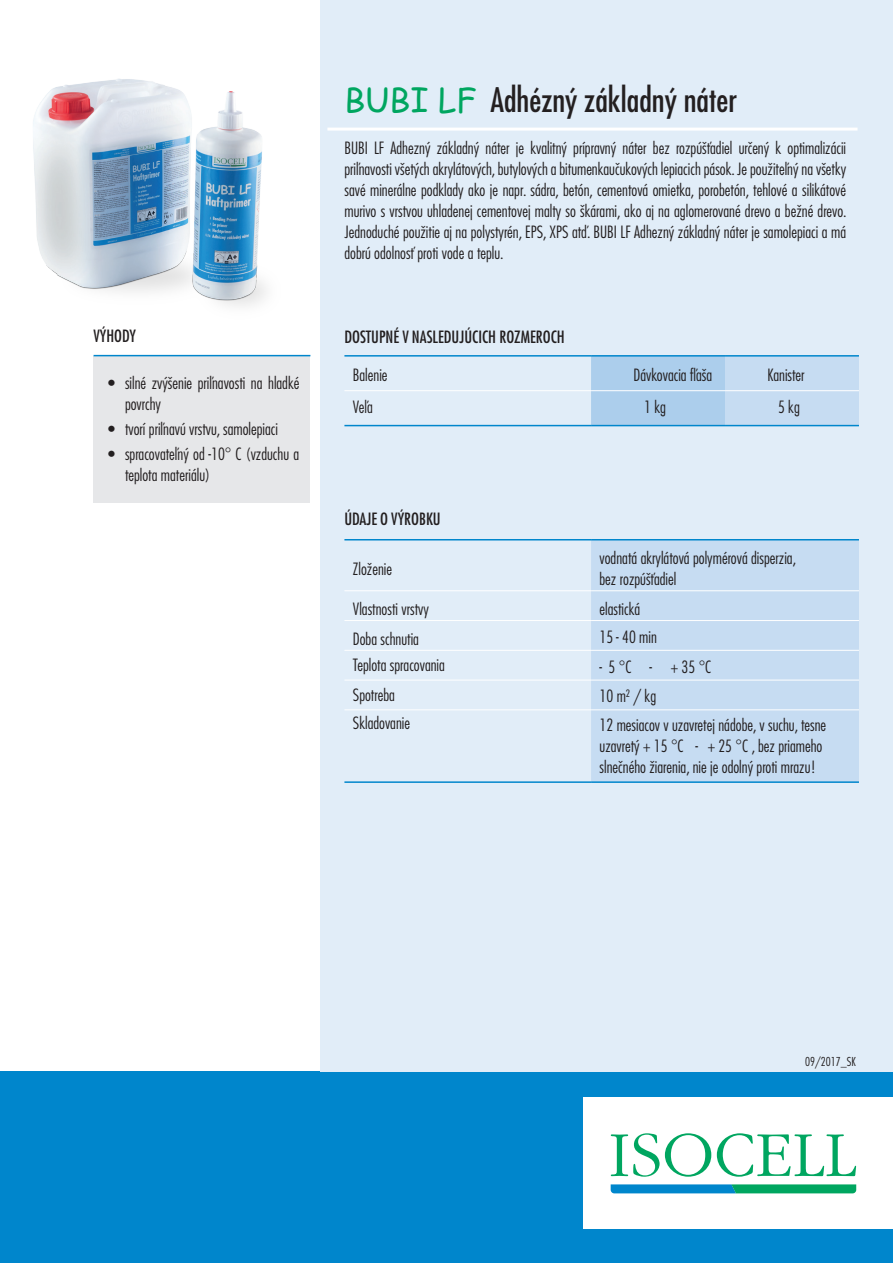
<style>
.page{position:relative;width:893px;height:1263px;background:#fff}
.page>*{position:absolute;margin:0;border:0;box-sizing:border-box;transform-origin:0 0}
.t1{font:500 condensed 33px "Futura LT Pro";color:#231f20}
.t2{font:300 condensed 16.5px/21px "Futura LT Pro";color:#231f20}
.t3{font:500 condensed 16.5px "Futura LT Pro";color:#231f20}
.t4{font:300 condensed 12px "Futura LT Pro";color:#231f20}
.s1{font-family:"Comic Sans MS";font-weight:400;font-stretch:normal;color:#00a660}
</style>
<div class="page">
<div style="left:0;top:1071px;width:893px;height:192px;background:#0086cc"></div>
<div style="left:583px;top:1097px;width:310px;height:132px;background:#fff"></div>
<svg style="left:611px;top:1133px;width:100px;height:44px"></svg>
<svg style="left:717px;top:1133px;width:139px;height:44px"></svg>
<svg style="left:611px;top:1184px;width:245px;height:9px;background:#0c9b9b"></svg>
<div style="left:321px;top:0;width:572px;height:1072px;background:#e1edf8"></div>
<hr style="left:327px;top:128px;width:530px;height:3px;background:#fff">
<div style="left:591px;top:540px;width:268px;height:241px;background:#c6dcf2"></div>
<hr style="left:344px;top:590px;width:247px;height:1px;background:#fff">
<hr style="left:591px;top:590px;width:268px;height:1px;background:#fff">
<hr style="left:344px;top:620px;width:247px;height:1px;background:#fff">
<hr style="left:591px;top:620px;width:268px;height:1px;background:#fff">
<hr style="left:344px;top:650px;width:247px;height:1px;background:#fff">
<hr style="left:591px;top:650px;width:268px;height:1px;background:#fff">
<hr style="left:344px;top:680px;width:247px;height:1px;background:#fff">
<hr style="left:591px;top:680px;width:268px;height:1px;background:#fff">
<hr style="left:344px;top:539px;width:247px;height:1px;background:#0086cc">
<hr style="left:591px;top:539px;width:268px;height:1px;background:#0086cc">
<hr style="left:344px;top:709px;width:247px;height:1px;background:#fff">
<hr style="left:591px;top:709px;width:268px;height:1px;background:#fff">
<hr style="left:344px;top:781px;width:247px;height:2px;background:#0086cc">
<hr style="left:591px;top:781px;width:268px;height:2px;background:#0086cc">
<img style="left:33px;top:12px;width:288px;height:318px">
<svg style="left:591px;top:357px;width:268px;height:68px;background:#b8d4ee"></svg>
<hr style="left:344px;top:355px;width:247px;height:2px;background:#0086cc">
<hr style="left:591px;top:355px;width:134px;height:2px;background:#0086cc">
<hr style="left:725px;top:355px;width:134px;height:2px;background:#0086cc">
<hr style="left:344px;top:425px;width:247px;height:1px;background:#0086cc">
<hr style="left:591px;top:425px;width:134px;height:1px;background:#0086cc">
<hr style="left:725px;top:425px;width:134px;height:1px;background:#0086cc">
<hr style="left:344px;top:390px;width:247px;height:1px;background:#fff">
<hr style="left:591px;top:390px;width:134px;height:1px;background:#fff">
<hr style="left:725px;top:390px;width:134px;height:1px;background:#fff">
<div style="left:94px;top:356px;width:216px;height:147px;background:#e6e7e9"></div>
<hr style="left:94px;top:355px;width:216px;height:1px;background:#0086cc">
<p class="t3" style="left:94px;top:325px;width:44px">VÝHODY</p>
<p class="t2" style="left:125px;top:372px;width:176px;text-indent:-17px">• silné zvýšenie priľnavosti na hladké povrchy</p>
<p class="t2" style="left:108px;top:418px;width:172px">• tvorí priľnavú vrstvu, samolepiaci</p>
<p class="t2" style="left:125px;top:444px;width:176px;text-indent:-17px">• spracovateľný od -10° C (vzduchu a teplota materiálu)</p>
<h1 class="t1" style="left:344px;top:77px;width:394px"><span class="s1">BUBI LF</span> Adhézný základný náter</h1>
<p class="t2" style="left:344px;top:137px;width:504px;text-align:justify">BUBI LF Adhezný základný náter je kvalitný prípravný náter bez rozpúšťadiel určený k optimalizácii priľnavosti všetých akrylátových, butylových a bitumenkaučukových lepiacich pások. Je použiteľný na všetky savé minerálne podklady ako je napr. sádra, betón, cementová omietka, porobetón, tehlové a silikátové murivo s vrstvou uhladenej cementovej malty so škárami, ako aj na aglomerované drevo a bežné drevo.<br>Jednoduché použitie aj na polystyrén, EPS, XPS atď. BUBI LF Adhezný základný náter je samolepiaci a má dobrú odolnosť proti vode a teplu.</p>
<p class="t3" style="left:344px;top:325px;width:222px">DOSTUPNÉ V NASLEDUJÚCICH ROZMEROCH</p>
<p class="t2" style="left:353px;top:365px;width:36px">Balenie</p>
<p class="t2" style="left:634px;top:365px;width:80px">Dávkovacia fľaša</p>
<p class="t2" style="left:767px;top:365px;width:39px">Kanister</p>
<p class="t2" style="left:353px;top:396px;width:21px">Veľa</p>
<p class="t2" style="left:644px;top:396px;width:23px">1 kg</p>
<p class="t2" style="left:778px;top:396px;width:23px">5 kg</p>
<p class="t3" style="left:344px;top:508px;width:98px">ÚDAJE O VÝROBKU</p>
<p class="t2" style="left:353px;top:558px;width:41px">Zloženie</p>
<p class="t2" style="left:600px;top:547px;width:198px">vodnatá akrylátová polymérová disperzia, bez rozpúšťadiel</p>
<p class="t2" style="left:353px;top:598px;width:77px">Vlastnosti vrstvy</p>
<p class="t2" style="left:600px;top:598px;width:42px">elastická</p>
<p class="t2" style="left:353px;top:625px;width:94px;line-height:26.5px">Doba schnutia<br>Teplota spracovania</p>
<p class="t2" style="left:353px;top:681px;width:59px;line-height:28px">Spotreba<br>Skladovanie</p>
<p class="t2" style="left:600px;top:627px;width:59px">15 - 40 min</p>
<p class="t2" style="left:600px;top:653px;width:113px;line-height:28.7px">- 5 °C - + 35 °C<br>10 m² / kg</p>
<p class="t2" style="left:600px;top:714px;width:228px">12 mesiacov v uzavretej nádobe, v suchu, tesne uzavretý + 15 °C - + 25 °C , bez priameho slnečného žiarenia, nie je odolný proti mrazu!</p>
<p class="t4" style="left:805px;top:1054px;width:52px">09/2017_SK</p>
</div>
